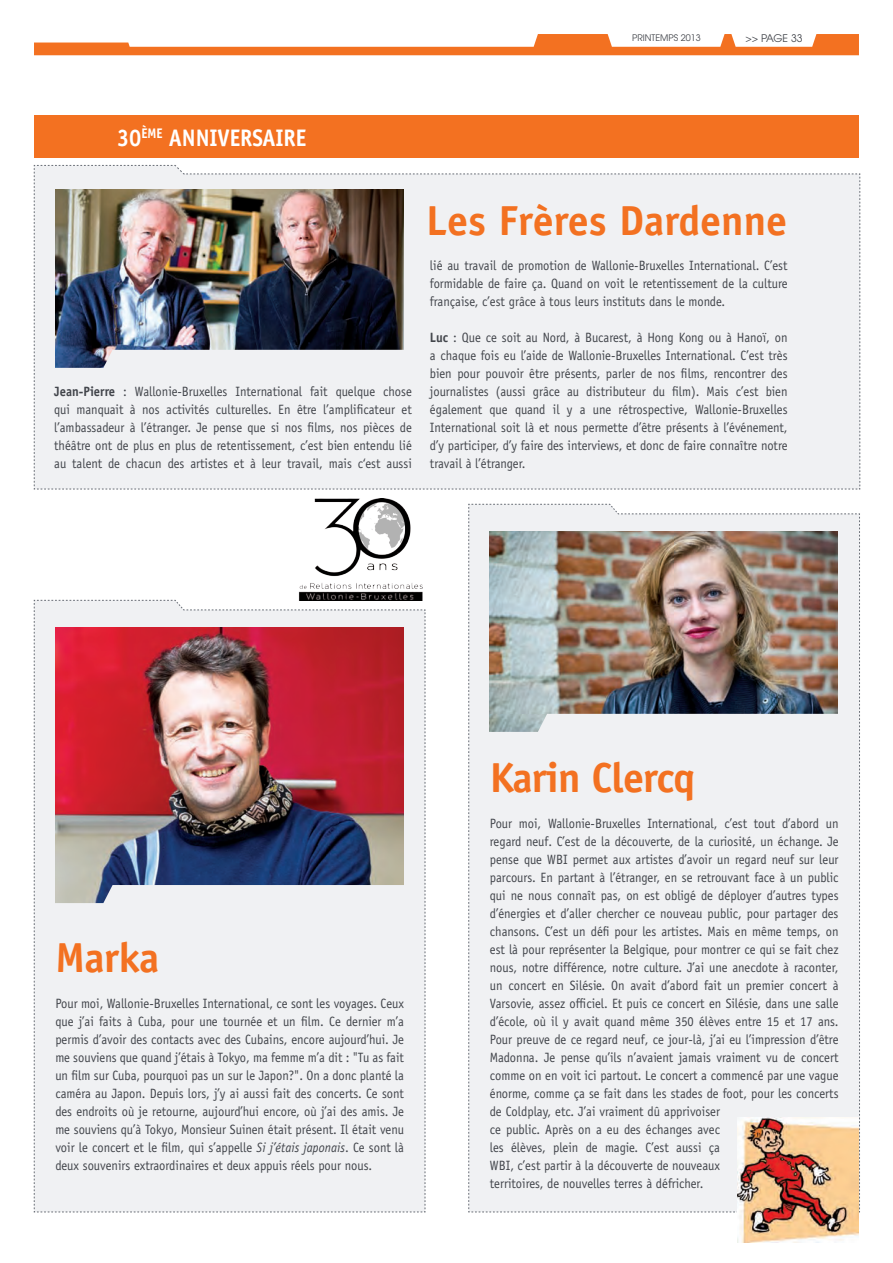
<style>
.page{position:relative;width:893px;height:1263px;background:#fff}
.page>*{position:absolute;margin:0;border:0;box-sizing:border-box;transform-origin:0 0}
.t1{font:700 42px "Officina Sans";letter-spacing:-.01em;color:#f37121}
.t2{font:700 24px "Officina Sans";letter-spacing:-.005em;color:#fff;scale:.92 1}
.t3{font:13.5px/18px "Officina Sans";color:#42454b;text-align:justify;scale:.93 1}
.t4{font:10.5px "Avant Garde";letter-spacing:-.02em;color:#42454b}
.t5{font:9px "Avant Garde";color:#42454b}
.s1{font-weight:700}
.s2{font-style:italic}
</style>
<div class="page">
<svg style="left:34px;top:34px;width:825px;height:21px"></svg>
<div style="left:34px;top:116px;width:825px;height:42px;background:#f37121"></div>
<svg style="left:34px;top:600px;width:392px;height:613px"></svg>
<img style="left:298px;top:499px;width:125px;height:101px">
<img style="left:468px;top:504px;width:392px;height:709px">
<svg style="left:34px;top:165px;width:826px;height:325px"></svg>
<img style="left:737px;top:1117px;width:122px;height:125px">
<p class="t5" style="left:632px;top:32px;width:70px">PRINTEMPS 2013</p>
<p class="t4" style="left:745px;top:32px;width:59px">&gt;&gt; PAGE 33</p>
<p class="t2" style="left:117px;top:123px;width:207px">30<sup>ÈME</sup> ANNIVERSAIRE</p>
<p class="t3" style="left:54px;top:382px;width:386px"><span class="s1">Jean-Pierre</span> : Wallonie-Bruxelles International fait quelque chose qui manquait à nos activités culturelles. En être l’amplificateur et l’ambassadeur à l’étranger. Je pense que si nos films, nos pièces de théâtre ont de plus en plus de retentissement, c’est bien entendu lié au talent de chacun des artistes et à leur travail, mais c‘est aussi</p>
<p class="t1" style="left:426px;top:195px;width:362px">Les Frères Dardenne</p>
<p class="t3" style="left:430px;top:256px;width:386px">lié au travail de promotion de Wallonie-Bruxelles International. C’est formidable de faire ça. Quand on voit le retentissement de la culture française, c’est grâce à tous leurs instituts dans le monde.</p>
<p class="t3" style="left:430px;top:328px;width:386px"><span class="s1">Luc</span> : Que ce soit au Nord, à Bucarest, à Hong Kong ou à Hanoï, on a chaque fois eu l’aide de Wallonie-Bruxelles International. C’est très bien pour pouvoir être présents, parler de nos films, rencontrer des journalistes (aussi grâce au distributeur du film). Mais c’est bien également que quand il y a une rétrospective, Wallonie-Bruxelles International soit là et nous permette d’être présents à l’événement, d’y participer, d’y faire des interviews, et donc de faire connaître notre travail à l’étranger.</p>
<p class="t1" style="left:55px;top:932px;width:106px">Marka</p>
<p class="t3" style="left:55px;top:994px;width:376px">Pour moi, Wallonie-Bruxelles International, ce sont les voyages. Ceux que j’ai faits à Cuba, pour une tournée et un film. Ce dernier m’a permis d’avoir des contacts avec des Cubains, encore aujourd’hui. Je me souviens que quand j’étais à Tokyo, ma femme m’a dit : "Tu as fait un film sur Cuba, pourquoi pas un sur le Japon?". On a donc planté la caméra au Japon. Depuis lors, j’y ai aussi fait des concerts. Ce sont des endroits où je retourne, aujourd’hui encore, où j’ai des amis. Je me souviens qu’à Tokyo, Monsieur Suinen était présent. Il était venu voir le concert et le film, qui s’appelle <span class="s2">Si j’étais japonais</span>. Ce sont là deux souvenirs extraordinaires et deux appuis réels pour nous.</p>
<p class="t1" style="left:490px;top:752px;width:207px">Karin Clercq</p>
<p class="t3" style="left:490px;top:814px;width:376px;text-align:left">Pour moi, Wallonie-Bruxelles International, c’est tout d’abord un regard neuf. C’est de la découverte, de la curiosité, un échange. Je pense que WBI permet aux artistes d’avoir un regard neuf sur leur parcours. En partant à l’étranger, en se retrouvant face à un public qui ne nous connaît pas, on est obligé de déployer d’autres types d’énergies et d’aller chercher ce nouveau public, pour partager des chansons. C’est un défi pour les artistes. Mais en même temps, on est là pour représenter la Belgique, pour montrer ce qui se fait chez nous, notre différence, notre culture. J’ai une anecdote à raconter, un concert en Silésie. On avait d’abord fait un premier concert à Varsovie, assez officiel. Et puis ce concert en Silésie, dans une salle d’école, où il y avait quand même 350 élèves entre 15 et 17 ans.<br>Pour preuve de ce regard neuf, ce jour-là, j’ai eu l’impression d’être Madonna. Je pense qu’ils n’avaient jamais vraiment vu de concert comme on en voit ici partout. Le concert a commencé par une vague énorme, comme ça se fait dans les stades de foot, pour les concerts de Coldplay, etc. J’ai vraiment dû apprivoiser<br>ce public. Après on a eu des échanges avec<br>les élèves, plein de magie. C’est aussi ça<br>WBI, c’est partir à la découverte de nouveaux<br>territoires, de nouvelles terres à défricher.</p>
</div>
